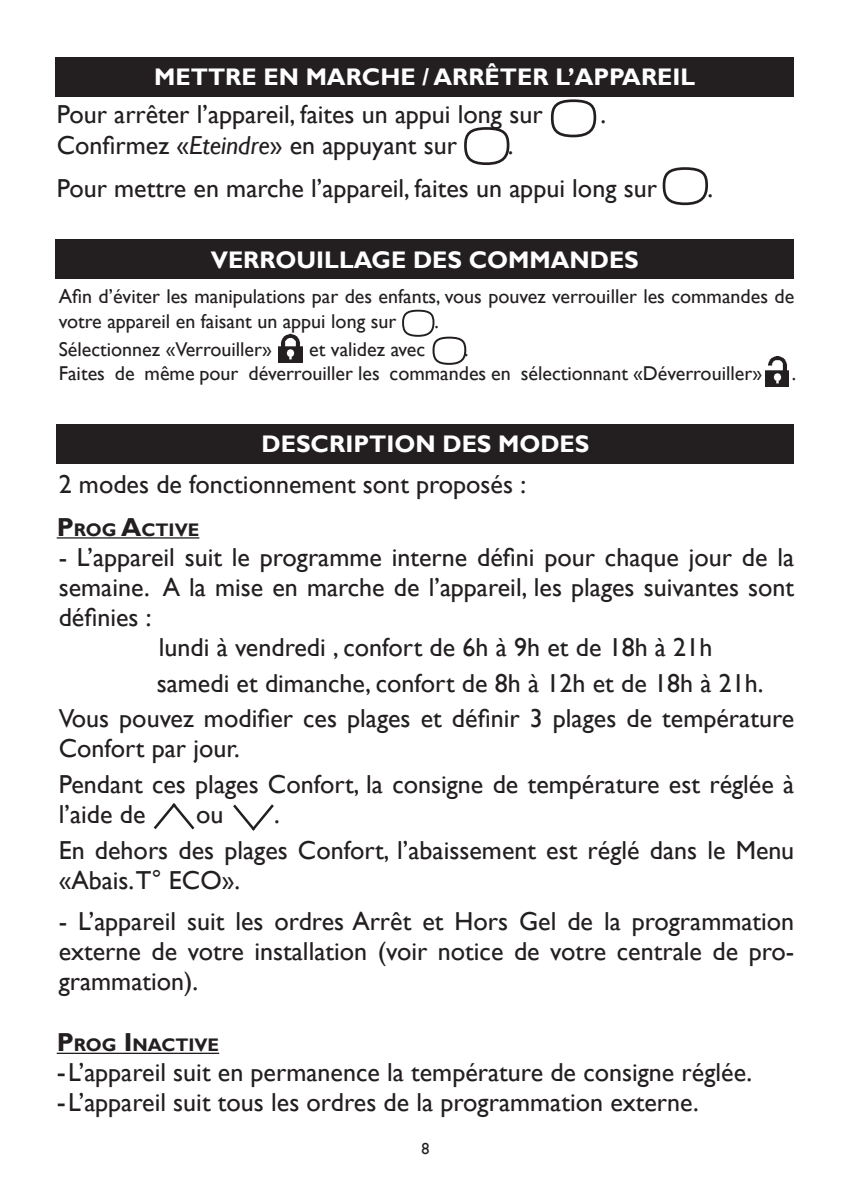
<style>
.page{position:relative;width:851px;height:1191px;background:#fff}
.page>*{position:absolute;margin:0;border:0;box-sizing:border-box;transform-origin:0 0}
.TEXTE_AVERTISSEMENTS{font:26px/30px "Gill Sans";color:#231f20}
.TITRE_2{font:700 24px "Gill Sans";color:#fff}
.TEXTE{font:20px/25px "Gill Sans";color:#231f20}
.TITRE_3{font:700 18.2px "Gill Sans";color:#231f20}
.t1{font:16px "Gill Sans";color:#231f20}
.s1{font-style:italic}
.s2{font-size:26px}
.s3{font-size:28px}
</style>
<div class="page">
<div style="left:402px;top:310px;width:32px;height:27px;border:2px solid #231f20;border-radius:50%"></div>
<img style="left:278px;top:333px;width:24px;height:29px">
<div style="left:432px;top:337px;width:34px;height:28px;border:2px solid #231f20;border-radius:50%"></div>
<img style="left:765px;top:356px;width:23px;height:30px">
<div style="left:55px;top:240px;width:739px;height:39px;background:#231f20"></div>
<hr style="left:57px;top:537px;width:142px;height:1px;background:#231f20">
<hr style="left:57px;top:1052px;width:162px;height:2px;background:#231f20">
<svg style="left:153px;top:803px;width:42px;height:27px"></svg>
<svg style="left:233px;top:804px;width:41px;height:27px"></svg>
<div style="left:57px;top:424px;width:737px;height:39px;background:#231f20"></div>
<div style="left:551px;top:99px;width:45px;height:38px;border:3px solid #231f20;border-radius:50%"></div>
<div style="left:464px;top:127px;width:45px;height:38px;border:3px solid #231f20;border-radius:50%"></div>
<div style="left:662px;top:167px;width:46px;height:38px;border:3px solid #231f20;border-radius:50%"></div>
<div style="left:55px;top:57px;width:739px;height:39px;background:#231f20"></div>
<p class="TITRE_2" style="left:154px;top:62px;width:542px">METTRE EN MARCHE / ARRÊTER L’APPAREIL</p>
<p class="TEXTE_AVERTISSEMENTS" style="left:57px;top:100px;width:487px">Pour arrêter l’appareil, faites un appui long sur</p>
<p class="TEXTE_AVERTISSEMENTS" style="left:600px;top:100px;width:7px">.</p>
<p class="TEXTE_AVERTISSEMENTS" style="left:57px;top:131px;width:402px">Confirmez «<span class="s1">Eteindre</span>» en appuyant sur</p>
<p class="TEXTE_AVERTISSEMENTS" style="left:507px;top:131px;width:7px">.</p>
<p class="TEXTE_AVERTISSEMENTS" style="left:57px;top:173px;width:601px">Pour mettre en marche l’appareil, faites un appui long sur</p>
<p class="TITRE_2" style="left:211px;top:245px;width:429px">VERROUILLAGE DES COMMANDES</p>
<p class="TEXTE_AVERTISSEMENTS" style="left:707px;top:173px;width:7px">.</p>
<p class="TEXTE" style="left:59px;top:284px;width:737px">Afin d’éviter les manipulations par des enfants, vous pouvez verrouiller les commandes de votre appareil en faisant un appui long sur</p>
<p class="TEXTE" style="left:434px;top:309px;width:6px">.</p>
<p class="TEXTE" style="left:59px;top:337px;width:215px">Sélectionnez «Verrouiller»</p>
<p class="TEXTE" style="left:309px;top:337px;width:118px">et validez avec</p>
<p class="TEXTE" style="left:464px;top:337px;width:6px">.</p>
<p class="TEXTE" style="left:59px;top:361px;width:704px">Faites de même pour déverrouiller les commandes en sélectionnant «Déverrouiller»</p>
<p class="TEXTE" style="left:791px;top:361px;width:6px">.</p>
<p class="TITRE_2" style="left:261px;top:429px;width:329px">DESCRIPTION DES MODES</p>
<p class="TEXTE_AVERTISSEMENTS" style="left:59px;top:470px;width:468px">2 modes de fonctionnement sont proposés :</p>
<p class="TITRE_3" style="left:57px;top:519px;width:144px"><span class="s2">P</span>ROG <span class="s2">A</span>CTIVE</p>
<p class="TEXTE_AVERTISSEMENTS" style="left:59px;top:543px;width:737px;text-align:justify">- L’appareil suit le programme interne défini pour chaque jour de la semaine. A la mise en marche de l’appareil, les plages suivantes sont définies :</p>
<p class="TEXTE_AVERTISSEMENTS" style="left:159px;top:633px;width:555px">lundi à vendredi , confort de 6h à 9h et de 18h à 21h</p>
<p class="TEXTE_AVERTISSEMENTS" style="left:157px;top:668px;width:608px">samedi et dimanche, confort de 8h à 12h et de 18h à 21h.</p>
<p class="TEXTE_AVERTISSEMENTS" style="left:59px;top:704px;width:737px">Vous pouvez modifier ces plages et définir 3 plages de température<br>Confort par jour.</p>
<p class="TEXTE_AVERTISSEMENTS" style="left:59px;top:770px;width:737px">Pendant ces plages Confort, la consigne de température est réglée à l’aide de</p>
<p class="TEXTE_AVERTISSEMENTS" style="left:196px;top:800px;width:29px">ou</p>
<p class="TEXTE_AVERTISSEMENTS" style="left:274px;top:800px;width:7px">.</p>
<p class="TEXTE_AVERTISSEMENTS" style="left:59px;top:835px;width:737px">En dehors des plages Confort, l’abaissement est réglé dans le Menu «Abais.T° ECO».</p>
<p class="TEXTE_AVERTISSEMENTS" style="left:59px;top:907px;width:737px;text-align:justify">- L’appareil suit les ordres Arrêt et Hors Gel de la programmation externe de votre installation (voir notice de votre centrale de pro&shy;grammation).</p>
<p class="TITRE_3" style="left:57px;top:1034px;width:164px"><span class="s2">P</span>ROG <span class="s2">I</span> NACTIVE</p>
<p class="TEXTE_AVERTISSEMENTS" style="left:57px;top:1058px;width:697px"><span class="s3">-</span>L’appareil suit en permanence la température de consigne réglée.</p>
<p class="TEXTE_AVERTISSEMENTS" style="left:57px;top:1088px;width:643px"><span class="s3">-</span>L’appareil suit tous les ordres de la programmation externe.</p>
<p class="t1" style="left:421px;top:1139px;width:9px">8</p>
</div>
